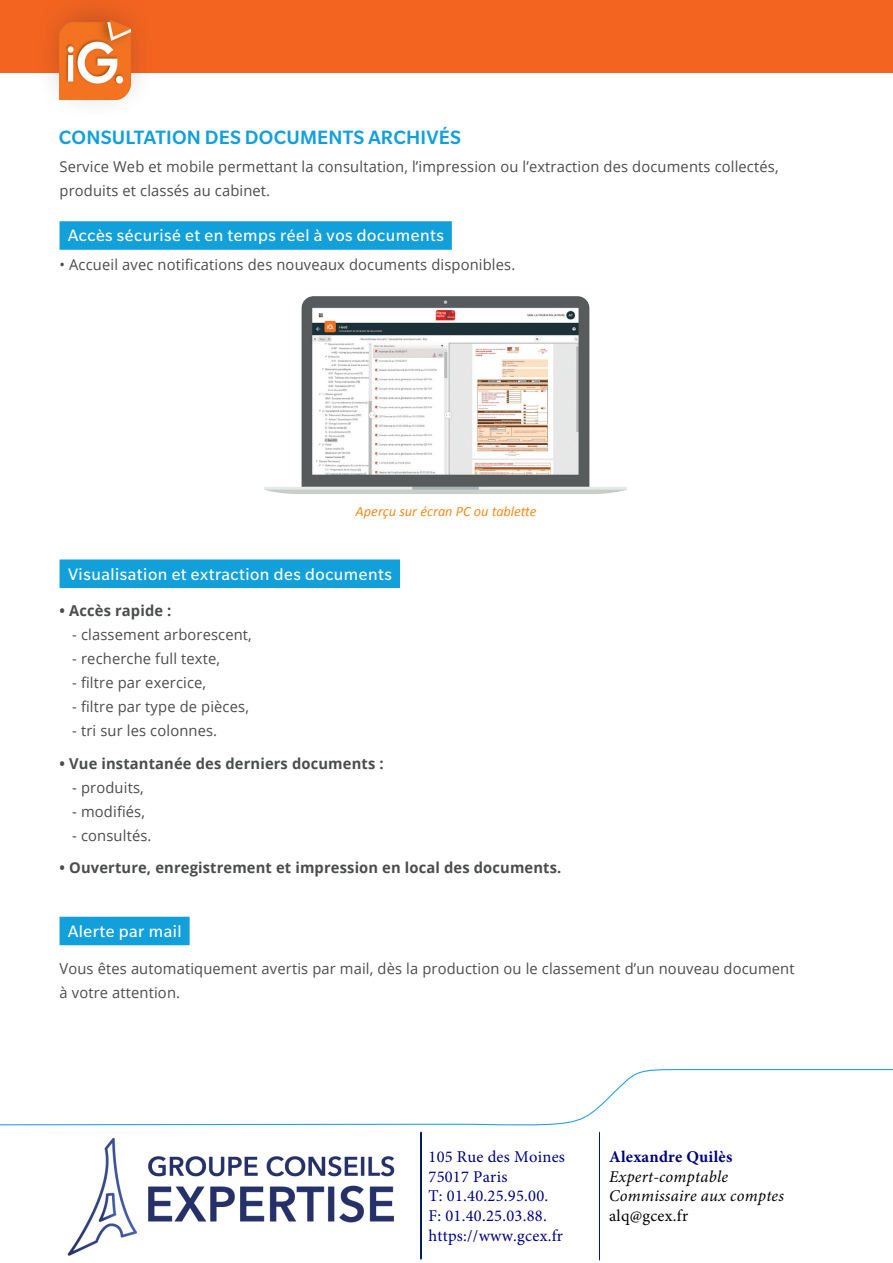
<style>
.page{position:relative;width:893px;height:1263px;background:#fff}
.page>*{position:absolute;margin:0;border:0;box-sizing:border-box;transform-origin:0 0}
._04_Titres_version{font:500 21px "Slate Pro";letter-spacing:.01em;color:#12a0db}
._05_Titres_version_2{font:18px "Slate Pro";letter-spacing:.03em;color:#fff}
.t1{font:16.5px/19.8px "Minion Pro";letter-spacing:.015em;color:#000080}
.t2{font:italic 16.5px/19.8px "Minion Pro";letter-spacing:.015em;color:#000}
.t3{font:700 16.5px "Minion Pro";letter-spacing:.015em;color:#000080}
.t4{font:16.5px "Minion Pro";letter-spacing:.015em;color:#000}
._03_Texte{font:15px/24px "Open Sans";letter-spacing:.01em;color:#4b4c4d}
._03_Texte-2{font:700 15px "Open Sans";letter-spacing:.01em;color:#4b4c4d}
.Legende{font:italic 14.25px "Calibri";color:#f68b1f}
</style>
<div class="page">
<div style="left:0;top:0;width:893px;height:72px;background:#f36421"></div>
<div style="left:35px;top:0;width:120px;height:119px;background:#231f20;opacity:.4"></div>
<img style="left:60px;top:21px;width:70px;height:79px">
<div style="left:60px;top:221px;width:392px;height:29px;background:#12a0db"></div>
<div style="left:60px;top:559px;width:340px;height:29px;background:#12a0db"></div>
<div style="left:60px;top:917px;width:130px;height:28px;background:#12a0db"></div>
<img style="left:265px;top:296px;width:362px;height:198px">
<svg style="left:0;top:1069px;width:893px;height:57px"></svg>
<img style="left:67px;top:1137px;width:328px;height:119px">
<img style="left:599px;top:1131px;width:1px;height:129px">
<img style="left:420px;top:1131px;width:1px;height:128px">
<p class="_04_Titres_version" style="left:59px;top:126px;width:404px">CONSULTATION DES DOCUMENTS ARCHIVÉS</p>
<p class="_03_Texte" style="left:60px;top:154px;width:721px">Service Web et mobile permettant la consultation, l’impression ou l’extraction des documents collectés, produits et classés au cabinet.</p>
<p class="_05_Titres_version_2" style="left:68px;top:226px;width:377px">Accès sécurisé et en temps réel à vos documents</p>
<p class="_03_Texte" style="left:60px;top:252px;width:457px">• Accueil avec notifications des nouveaux documents disponibles.</p>
<p class="Legende" style="left:356px;top:501px;width:183px">Aperçu sur écran PC ou tablette</p>
<p class="_05_Titres_version_2" style="left:68px;top:564px;width:325px">Visualisation et extraction des documents</p>
<p class="_03_Texte-2" style="left:60px;top:600px;width:113px">• Accès rapide :</p>
<p class="_03_Texte" style="left:72px;top:622px;width:181px">- classement arborescent,</p>
<p class="_03_Texte" style="left:72px;top:646px;width:149px">- recherche full texte,</p>
<p class="_03_Texte" style="left:72px;top:670px;width:135px">- filtre par exercice,</p>
<p class="_03_Texte" style="left:72px;top:694px;width:178px">- filtre par type de pièces,</p>
<p class="_03_Texte" style="left:72px;top:718px;width:146px">- tri sur les colonnes.</p>
<p class="_03_Texte-2" style="left:60px;top:753px;width:326px">• Vue instantanée des derniers documents :</p>
<p class="_03_Texte" style="left:72px;top:775px;width:73px">- produits,</p>
<p class="_03_Texte" style="left:72px;top:799px;width:74px">- modifiés,</p>
<p class="_03_Texte" style="left:72px;top:823px;width:81px">- consultés.</p>
<p class="_03_Texte-2" style="left:60px;top:857px;width:503px">• Ouverture, enregistrement et impression en local des documents.</p>
<p class="_05_Titres_version_2" style="left:68px;top:921px;width:115px">Alerte par mail</p>
<p class="_03_Texte" style="left:60px;top:956px;width:737px">Vous êtes automatiquement avertis par mail, dès la production ou le classement d’un nouveau document à votre attention.</p>
<p class="t1" style="left:428px;top:1147px;width:138px">105 Rue des Moines<br>75017 Paris<br>T: 01.40.25.95.00.<br>F: 01.40.25.03.88. https://www.gcex.fr</p>
<p class="t3" style="left:609px;top:1145px;width:125px">Alexandre Quilès</p>
<p class="t2" style="left:609px;top:1166px;width:176px">Expert-comptable<br>Commissaire aux comptes</p>
<p class="t4" style="left:609px;top:1205px;width:80px">alq@gcex.fr</p>
</div>
